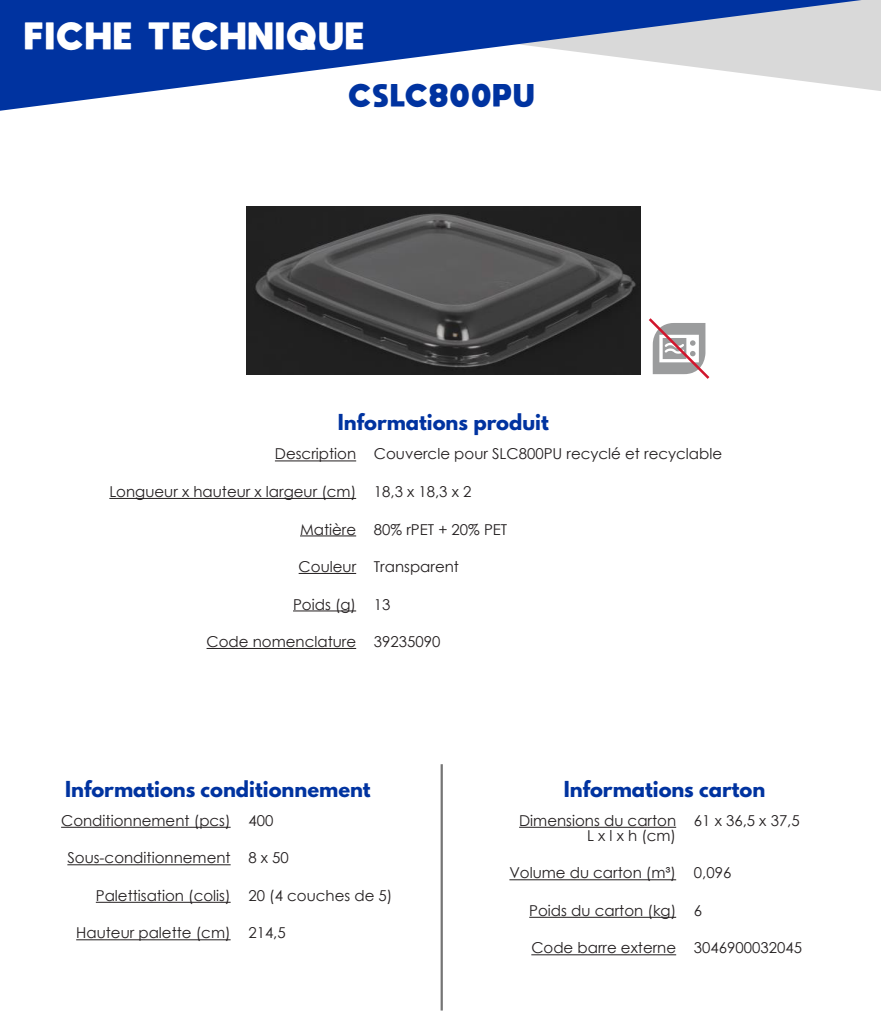
<style>
.page{position:relative;width:881px;height:1031px;background:#fff}
.page>*{position:absolute;margin:0;border:0;box-sizing:border-box;transform-origin:0 0}
.t1{font:800 27px "moon get";letter-spacing:.1em;color:#fff}
.t2{font:800 22.5px "moon get";letter-spacing:.1em;color:#0033a0}
.t3{font:700 19.5px "League Spartan";color:#0033a0}
.t4{font:15px/15px "Century Gothic";color:#231f20;text-align:right}
</style>
<div class="page">
<svg style="left:0;top:0;width:881px;height:111px"></svg>
<hr style="left:275px;top:460px;width:81px;height:1px;background:#231f20">
<hr style="left:109px;top:498px;width:247px;height:1px;background:#231f20">
<hr style="left:300px;top:535px;width:56px;height:1px;background:#231f20">
<hr style="left:299px;top:573px;width:57px;height:1px;background:#231f20">
<hr style="left:293px;top:610px;width:63px;height:1px;background:#231f20">
<hr style="left:206px;top:648px;width:150px;height:1px;background:#231f20">
<hr style="left:519px;top:827px;width:157px;height:1px;background:#231f20">
<hr style="left:509px;top:879px;width:167px;height:1px;background:#231f20">
<hr style="left:529px;top:917px;width:147px;height:1px;background:#231f20">
<hr style="left:531px;top:954px;width:145px;height:1px;background:#231f20">
<hr style="left:61px;top:827px;width:170px;height:1px;background:#231f20">
<hr style="left:67px;top:864px;width:164px;height:1px;background:#231f20">
<hr style="left:96px;top:902px;width:135px;height:1px;background:#231f20">
<hr style="left:76px;top:939px;width:155px;height:1px;background:#231f20">
<hr style="left:440px;top:764px;width:3px;height:246px;background:#757575">
<svg style="left:649px;top:318px;width:60px;height:61px"></svg>
<img style="left:246px;top:206px;width:394px;height:168px">
<h1 class="t1" style="left:25px;top:19px;width:340px">FICHE TECHNIQUE</h1>
<h2 class="t2" style="left:349px;top:81px;width:186px">CSLC800PU</h2>
<h3 class="t3" style="left:338px;top:407px;width:212px">Informations produit</h3>
<p class="t4" style="left:275px;top:446px;width:83px">Description</p>
<p class="t4" style="left:109px;top:483px;width:248px">Longueur x hauteur x largeur (cm)</p>
<p class="t4" style="left:300px;top:521px;width:58px">Matière</p>
<p class="t4" style="left:299px;top:558px;width:59px">Couleur</p>
<p class="t4" style="left:293px;top:596px;width:65px">Poids (g)</p>
<p class="t4" style="left:206px;top:633px;width:151px">Code nomenclature</p>
<p class="t4" style="left:374px;top:446px;width:350px">Couvercle pour SLC800PU recyclé et recyclable</p>
<p class="t4" style="left:374px;top:483px;width:99px">18,3 x 18,3 x 2</p>
<p class="t4" style="left:374px;top:521px;width:135px">80% rPET + 20% PET</p>
<p class="t4" style="left:374px;top:558px;width:87px">Transparent</p>
<p class="t4" style="left:374px;top:596px;width:18px">13</p>
<p class="t4" style="left:374px;top:633px;width:68px">39235090</p>
<h3 class="t3" style="left:65px;top:773px;width:307px">Informations conditionnement</h3>
<p class="t4" style="left:61px;top:812px;width:171px">Conditionnement (pcs)</p>
<p class="t4" style="left:67px;top:850px;width:165px">Sous-conditionnement</p>
<p class="t4" style="left:96px;top:887px;width:136px">Palettisation (colis)</p>
<p class="t4" style="left:76px;top:925px;width:156px">Hauteur palette (cm)</p>
<p class="t4" style="left:248px;top:812px;width:26px">400</p>
<p class="t4" style="left:248px;top:850px;width:42px">8 x 50</p>
<p class="t4" style="left:248px;top:887px;width:146px">20 (4 couches de 5)</p>
<p class="t4" style="left:248px;top:925px;width:39px">214,5</p>
<h3 class="t3" style="left:564px;top:773px;width:203px">Informations carton</h3>
<p class="t4" style="left:519px;top:812px;width:158px">Dimensions du carton<br>L x l x h (cm)</p>
<p class="t4" style="left:509px;top:865px;width:168px">Volume du carton (m³)</p>
<p class="t4" style="left:529px;top:902px;width:148px">Poids du carton (kg)</p>
<p class="t4" style="left:531px;top:940px;width:146px">Code barre externe</p>
<p class="t4" style="left:694px;top:812px;width:107px">61 x 36,5 x 37,5</p>
<p class="t4" style="left:694px;top:865px;width:39px">0,096</p>
<p class="t4" style="left:694px;top:902px;width:10px">6</p>
<p class="t4" style="left:694px;top:940px;width:110px">3046900032045</p>
</div>
